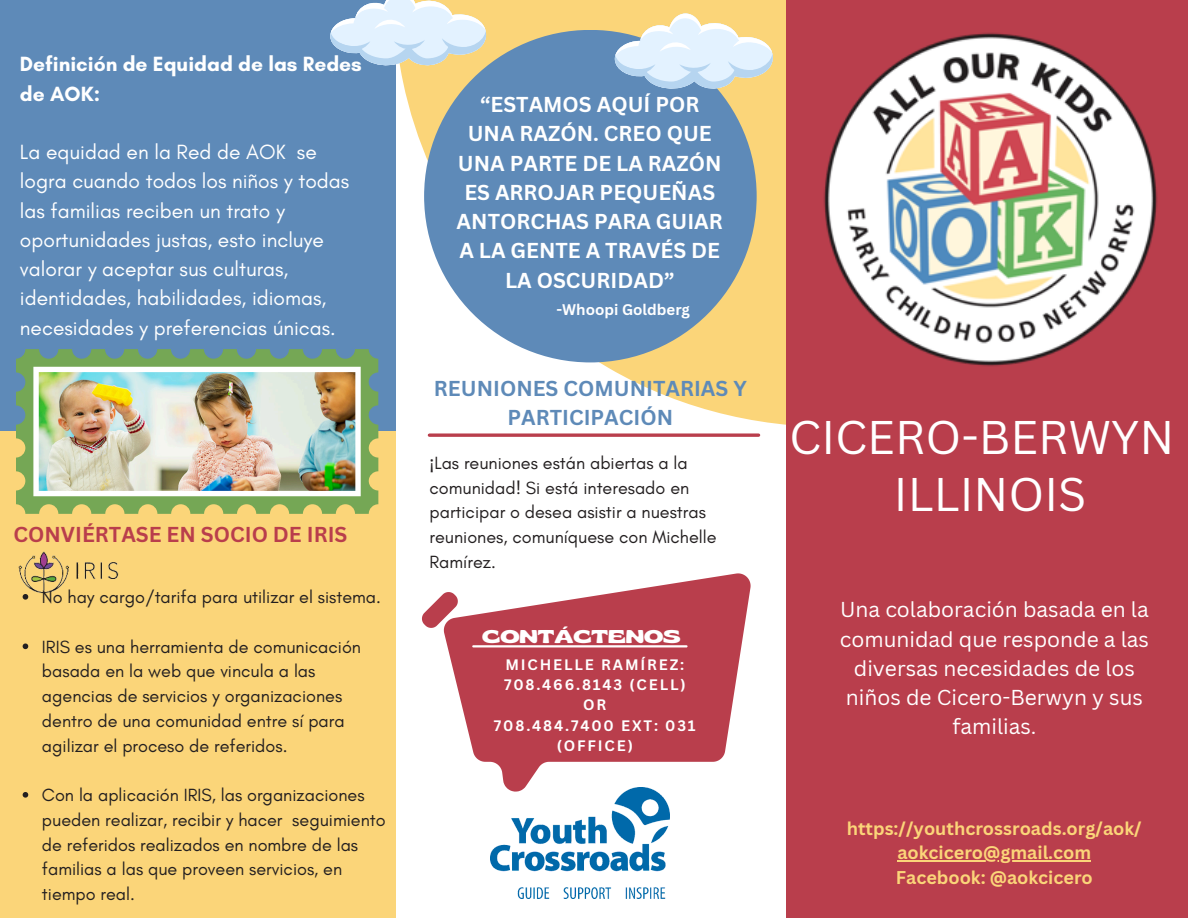
<style>
.page{position:relative;width:1188px;height:918px;background:#fff}
.page>*{position:absolute;margin:0;border:0;box-sizing:border-box;transform-origin:0 0}
.t1{font:45.9px "Canva Sans";color:#fff}
.t2{font:21px/29.2px "Glacial Indifference";color:#fff}
.t3{font:700 21px/29.2px "Canva Sans";color:#fff;text-align:center}
.t4{font:21px/29.2px "Canva Sans";color:#fff;text-align:center}
.t5{font:700 21px/29.2px "Canva Sans";color:#5e8ab8;text-align:center}
.t6{font:700 21px/29.2px "Glacial Indifference";color:#fff}
.t7{font:700 21px "Canva Sans";color:#b93e4c}
.t8{font:600 expanded 18.45px "Gliker";color:#fff}
.t9{font:18px/24.8px "Glacial Indifference";color:#231f20}
.t10{font:700 18px/24.8px "Canva Sans";color:#fbd579}
.t11{font:700 15px "Canva Sans";color:#fff}
.t12{font:700 14.7px/20.2px "Canva Sans";letter-spacing:.125em;color:#fff;text-align:center}
.s1{font-family:"Noto Sans"}
</style>
<div class="page">
<svg style="left:400px;top:0;width:386px;height:425px;fill:#fbd579"></svg>
<div style="left:786px;top:0;width:402px;height:918px;background:#b93e4c"></div>
<div style="left:0;top:0;width:396px;height:432px;background:#5e8ab8"></div>
<div style="left:0;top:432px;width:396px;height:486px;background:#fbd579"></div>
<div style="left:424px;top:30px;width:333px;height:332px;background:#5e8ab8;border-radius:50%"></div>
<svg style="left:429px;top:433px;width:330px;height:4px"></svg>
<svg style="left:16px;top:349px;width:362px;height:165px;fill:#75a755"></svg>
<img style="left:33px;top:367px;width:328px;height:129px">
<svg style="left:330px;top:0;width:159px;height:70px"></svg>
<svg style="left:612px;top:9px;width:164px;height:84px"></svg>
<img style="left:823px;top:32px;width:335px;height:335px">
<img style="left:18px;top:552px;width:101px;height:42px">
<img style="left:491px;top:792px;width:178px;height:107px">
<hr style="left:897px;top:861px;width:194px;height:1px;background:#fbd579">
<svg style="left:444px;top:573px;width:307px;height:219px;fill:#b93e4c"></svg>
<svg style="left:422px;top:589px;width:39px;height:42px"></svg>
<hr style="left:473px;top:645px;width:214px;height:2px;background:#fff">
<svg style="left:23px;top:594px;width:5px;height:6px"></svg>
<svg style="left:23px;top:644px;width:5px;height:5px"></svg>
<svg style="left:23px;top:792px;width:5px;height:6px"></svg>
<p class="t6" style="left:20px;top:49px;width:343px">Definición de Equidad de las Redes de AOK:</p>
<p class="t2" style="left:20px;top:137px;width:331px">La equidad en la Red de AOK se logra cuando todos los niños y todas las familias reciben un trato y oportunidades justas, esto incluye valorar y aceptar sus culturas, identidades, habilidades, idiomas, necesidades y preferencias únicas.</p>
<p class="t7" style="left:14px;top:520px;width:335px">CONVIÉRTASE EN SOCIO DE IRIS</p>
<p class="t9" style="left:42px;top:584px;width:341px">No hay cargo/tarifa para utilizar el sistema.</p>
<h1 class="t9" style="left:42px;top:634px;width:321px">IRIS es una herramienta de comunicación basada en la web que vincula a las agencias de servicios y organizaciones dentro de una comunidad entre sí para agilizar el proceso de referidos.</h1>
<h2 class="t9" style="left:42px;top:782px;width:345px">Con la aplicación IRIS, las organizaciones pueden realizar, recibir y hacer seguimiento de referidos realizados en nombre de las familias a las que proveen servicios, en tiempo real.</h2>
<p class="t3" style="left:457px;top:89px;width:268px">“ESTAMOS AQUÍ POR<br>UNA RAZÓN. CREO QUE<br>UNA PARTE DE LA RAZÓN<br>ES ARROJAR PEQUEÑAS<br>ANTORCHAS PARA GUIAR<br>A LA GENTE A TRAVÉS DE<br>LA OSCURIDAD”</p>
<p class="t11" style="left:556px;top:299px;width:135px">-Whoopi Goldberg</p>
<p class="t5" style="left:434px;top:373px;width:314px">REUNIONES COMUNITARIAS Y<br>PARTICIPACIÓN</p>
<h6 class="t9" style="left:430px;top:450px;width:289px"><span class="s1">¡</span>Las reuniones están abiertas a la comunidad! Si está interesado en participar o desea asistir a nuestras reuniones, comuníquese con Michelle<br>Ramírez.</h6>
<h1 class="t8" style="left:482px;top:624px;width:200px">CONTÁCTENOS</h1>
<p class="t12" style="left:494px;top:654px;width:203px">MICHELLE RAMÍREZ:<br>708.466.8143 (CELL)<br>OR<br>708.484.7400 EXT: 031 (OFFICE)</p>
<p class="t1" style="left:789px;top:405px;width:387px">CICERO-BERWYN</p>
<h2 class="t1" style="left:894px;top:462px;width:194px">ILLINOIS</h2>
<h4 class="t4" style="left:840px;top:595px;width:311px">Una colaboración basada en la comunidad que responde a las diversas necesidades de los niños de Cicero-Berwyn y sus familias.</h4>
<p class="t10" style="left:847px;top:815px;width:297px">https://youthcrossroads.org/aok/</p>
<h2 class="t10" style="left:896px;top:840px;width:199px">aokcicero@gmail.com<br>Facebook: @aokcicero</h2>
</div>
